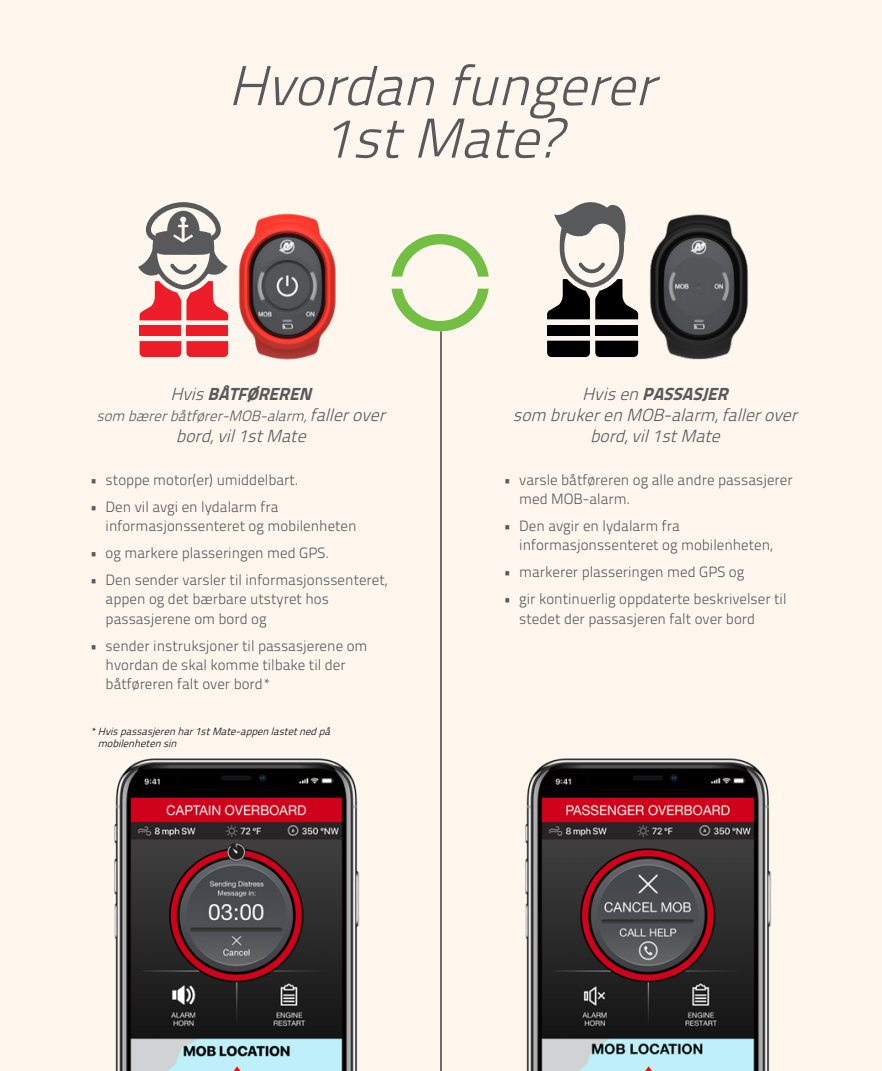
<style>
.page{position:relative;width:882px;height:1071px;background:#fff6ed}
.page>*{position:absolute;margin:0;border:0;box-sizing:border-box;transform-origin:0 0}
.t1{font:italic 56px/52.5px "Titillium Text 22 L 250 wt";color:#58595b;text-align:center}
.t2{font:italic 17.5px/21px "Titillium Text 22 L 250 wt";color:#58595b;text-align:center}
.t3{font:italic 17.5px "Titillium Text 22 L 999 wt";color:#58595b}
.t4{font:14.88px/19.2px "Titillium Text 22 L 250 wt";color:#58595b}
.t5{font:italic 14.88px "Titillium Text 22 L 250 wt";color:#58595b}
.t6{font:italic 10.5px/12.2px "Titillium Text 22 L 250 wt";color:#000}
.s1{font-family:"Titillium Text 22 L 250 wt"}
.s2{font-size:17.5px}
</style>
<div class="page">
<hr style="left:440px;top:331px;width:2px;height:740px;background:#58595b">
<img style="left:525px;top:758px;width:246px;height:313px">
<img style="left:114px;top:758px;width:246px;height:313px">
<div style="left:547px;top:325px;width:43px;height:10px;background:#000"></div>
<svg style="left:547px;top:341px;width:91px;height:16px"></svg>
<div style="left:595px;top:325px;width:43px;height:10px;background:#000"></div>
<svg style="left:547px;top:202px;width:91px;height:117px"></svg>
<img style="left:650px;top:215px;width:99px;height:145px">
<svg style="left:138px;top:202px;width:90px;height:118px"></svg>
<div style="left:140px;top:326px;width:41px;height:10px;background:#ed1c29"></div>
<svg style="left:140px;top:341px;width:88px;height:16px"></svg>
<div style="left:186px;top:326px;width:42px;height:10px;background:#ed1c29"></div>
<img style="left:238px;top:214px;width:98px;height:146px">
<svg style="left:392px;top:234px;width:97px;height:97px"></svg>
<h1 class="t1" style="left:228px;top:56px;width:447px">Hvordanfungerer<br>1stMate?</h1>
<p class="t3" style="left:171px;top:380px;width:148px"><span class="s1">Hvis</span>BÅTFØREREN</p>
<p class="t5" style="left:96px;top:405px;width:296px">som bærerbåtfører-MOB-alarm, <span class="s2">fallerover</span></p>
<p class="t2" style="left:176px;top:424px;width:137px">bord,vil1stMate</p>
<p class="t4" style="left:90px;top:469px;width:210px">• stoppe motor(er) umiddelbart.</p>
<p class="t4" style="left:106px;top:496px;width:253px;text-indent:-16px">• Den vil avgi en lydalarm fra informasjonssenteret og mobilenheten</p>
<p class="t4" style="left:90px;top:542px;width:241px">• og markere plasseringen med GPS.</p>
<p class="t4" style="left:106px;top:570px;width:283px;text-indent:-16px">• Den sender varsler til informasjonssenteret, appen og det bærbare utstyret hos passasjerene om bord og</p>
<p class="t4" style="left:106px;top:635px;width:263px;text-indent:-16px">• sender instruksjoner til passasjerene om hvordan de skal komme tilbake til der båtføreren falt over bord*</p>
<p class="t6" style="left:98px;top:725px;width:237px;text-indent:-8px">*Hvispassasjerenhar1stMate-appenlastetnedpå mobilenhetensin</p>
<p class="t3" style="left:582px;top:380px;width:153px"><span class="s1">Hvisen</span>PASSASJER</p>
<p class="t2" style="left:513px;top:403px;width:291px">som brukerenMOB-alarm,fallerover bord,vil1stMate</p>
<p class="t4" style="left:519px;top:469px;width:275px;text-indent:-16px">• varsle båtføreren og alle andre passasjerer med MOB-alarm.</p>
<p class="t4" style="left:519px;top:515px;width:255px;text-indent:-16px">• Den avgir en lydalarm fra informasjonssenteret og mobilenheten,</p>
<p class="t4" style="left:504px;top:562px;width:242px">• markerer plasseringen med GPS og</p>
<p class="t4" style="left:519px;top:589px;width:269px;text-indent:-16px">• gir kontinuerlig oppdaterte beskrivelser til stedet der passasjeren falt over bord</p>
</div>
